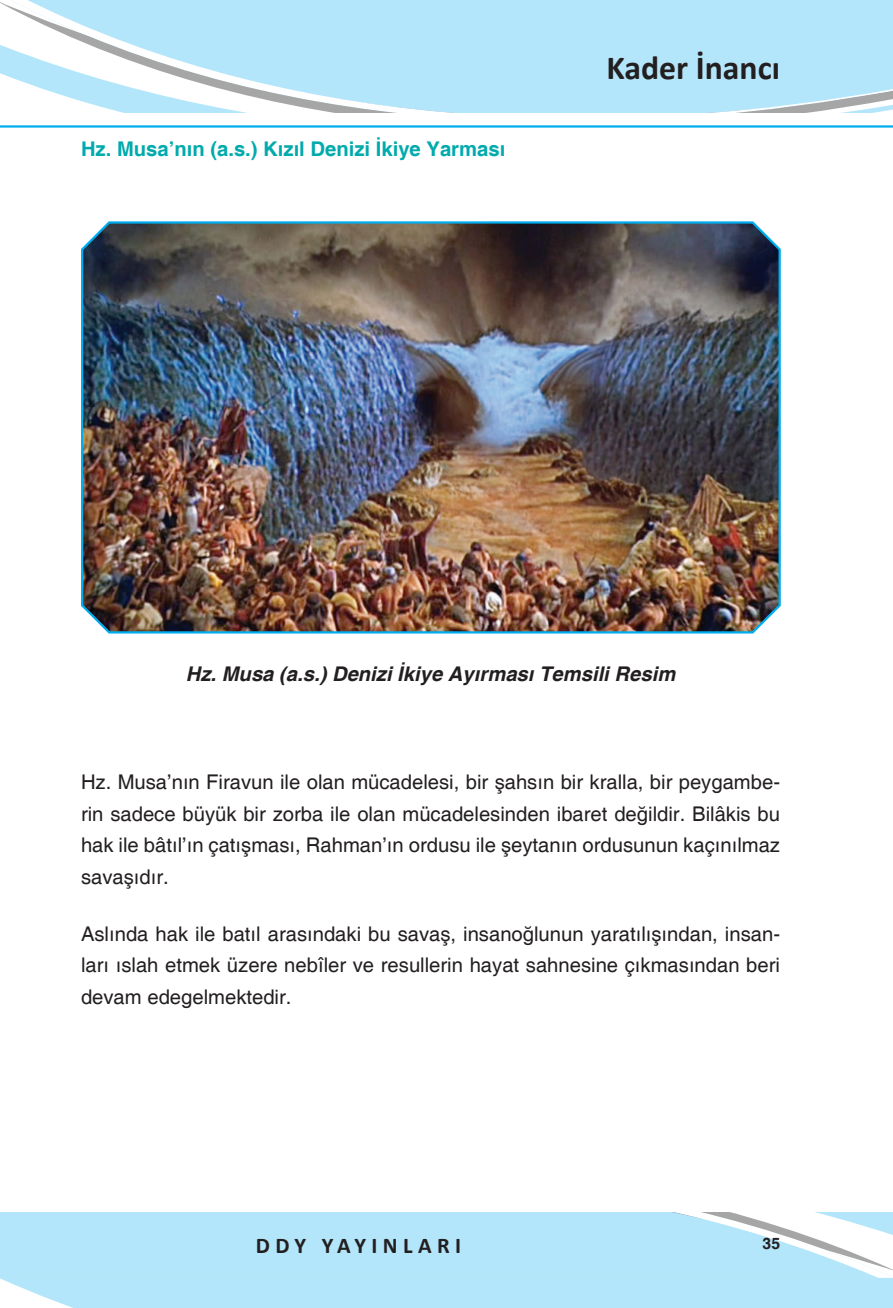
<style>
.page{position:relative;width:893px;height:1308px;background:#fff}
.page>*{position:absolute;margin:0;border:0;box-sizing:border-box;transform-origin:0 0}
.t1{font:700 33.75px "Calibri";color:#231f20}
.t2{font:700 22.5px "Calibri";letter-spacing:.24em;color:#231f20}
.t3{font:20.25px/31.5px "Helvetica";color:#231f20;text-align:justify}
.t4{font:italic 700 20.25px "Helvetica";color:#231f20}
.t5{font:700 20.25px "Helvetica";color:#00aaad}
.t6{font:700 15.75px "Helvetica";color:#231f20}
</style>
<div class="page">
<svg style="left:0;top:1213px;width:893px;height:94px;background:#b8e6f9"></svg>
<svg style="left:0;top:0;width:893px;height:45px;background:#b8e6f9"></svg>
<svg style="left:0;top:45px;width:893px;height:67px;fill:#b3e6fa"></svg>
<hr style="left:0;top:125px;width:893px;height:3px;background:#00aeef">
<img style="left:81px;top:221px;width:700px;height:413px">
<p class="t5" style="left:81px;top:137px;width:426px">Hz. Musa’nın (a.s.) Kızıl Denizi İkiye Yarması</p>
<h1 class="t1" style="left:606px;top:44px;width:175px">Kader İnancı</h1>
<p class="t4" style="left:186px;top:661px;width:491px">Hz. Musa (a.s.) Denizi İkiye Ayırması Temsili Resim</p>
<p class="t3" style="left:81px;top:767px;width:701px">Hz. Musa’nın Firavun ile olan mücadelesi, bir şahsın bir kralla, bir peygambe&shy;rin sadece büyük bir zorba ile olan mücadelesinden ibaret değildir. Bilâkis bu hak ile bâtıl’ın çatışması, Rahman’ın ordusu ile şeytanın ordusunun kaçınılmaz savaşıdır.</p>
<p class="t3" style="left:81px;top:918px;width:701px">Aslında hak ile batıl arasındaki bu savaş, insanoğlunun yaratılışından, insan&shy;ları ıslah etmek üzere nebîler ve resullerin hayat sahnesine çıkmasından beri devam edegelmektedir.</p>
<p class="t2" style="left:256px;top:1229px;width:207px">DDY YAYINLARI</p>
<p class="t6" style="left:763px;top:1233px;width:19px">35</p>
</div>
